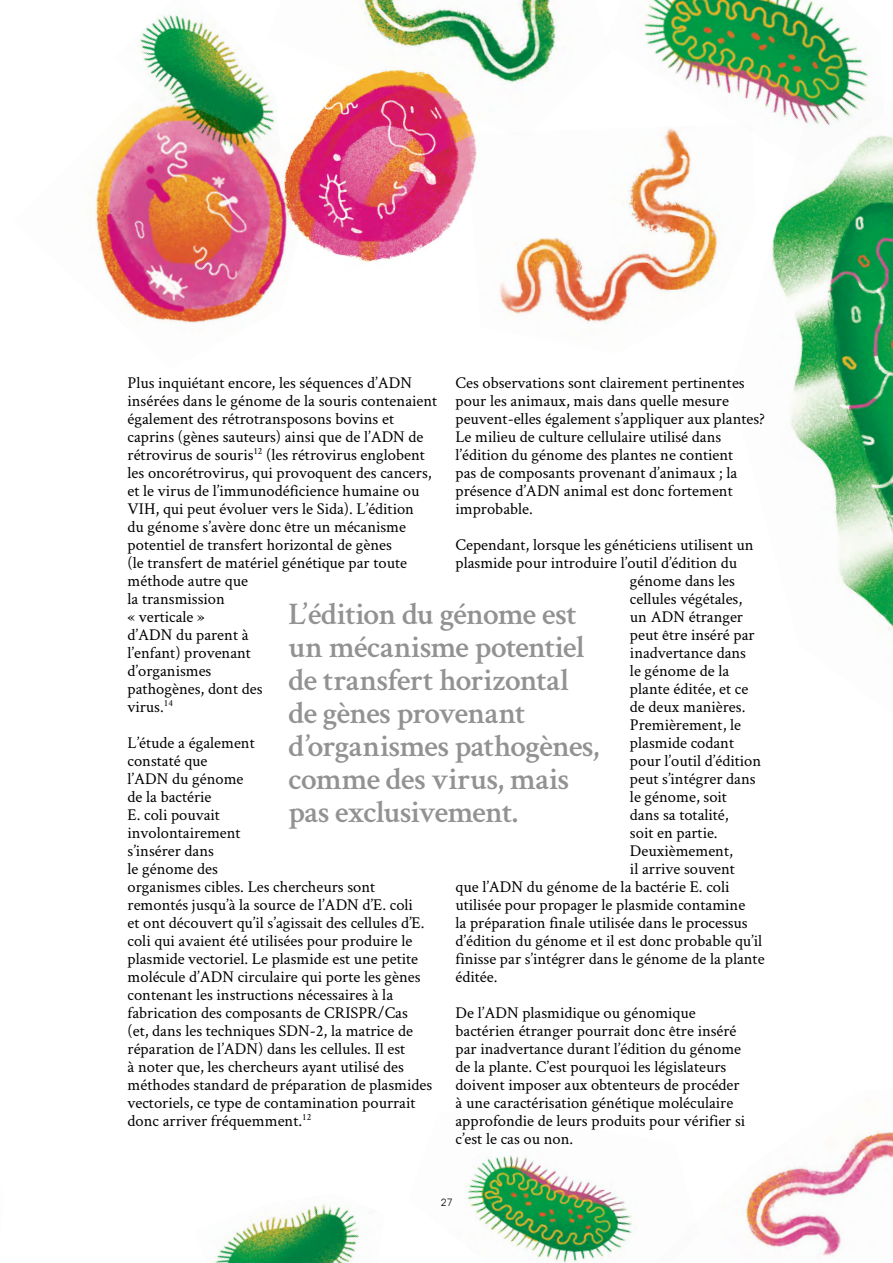
<style>
.page{position:relative;width:893px;height:1263px;background:#fff}
.page>*{position:absolute;margin:0;border:0;box-sizing:border-box;transform-origin:0 0}
.Quote_Crimson_Text_S{font:600 31.5px/33px "Crimson Text";letter-spacing:-.02em;color:#929292}
.Crimson_Text_Reg_11{font:16.5px/18px "Crimson Text";color:#000}
.t1{font:300 10.5px "Rubik";color:#000}
</style>
<div class="page">
<img style="left:467px;top:1155px;width:166px;height:108px">
<img style="left:743px;top:1131px;width:150px;height:125px">
<img style="left:215px;top:1204px;width:144px;height:59px">
<img style="left:772px;top:135px;width:121px;height:497px">
<img style="left:95px;top:148px;width:179px;height:175px">
<img style="left:499px;top:165px;width:219px;height:159px">
<img style="left:266px;top:140px;width:211px;height:141px">
<img style="left:644px;top:0;width:240px;height:165px">
<img style="left:115px;top:15px;width:165px;height:153px">
<img style="left:266px;top:0;width:292px;height:140px">
<p class="Crimson_Text_Reg_11" style="left:128px;top:373px;width:311px">Plus inquiétant encore, les séquences d’ADN insérées dans le génome de la souris contenaient également des rétrotransposons bovins et caprins (gènes sauteurs) ainsi que de l’ADN de rétrovirus de souris<sup>12</sup> (les rétrovirus englobent les oncorétrovirus, qui provoquent des cancers, et le virus de l’immunodéficience humaine ou VIH, qui peut évoluer vers le Sida). L’édition<br>du génome s’avère donc être un mécanisme potentiel de transfert horizontal de gènes<br>(le transfert de matériel génétique par toute méthode autre que<br>la transmission<br>« verticale »<br>d’ADN du parent à<br>l’enfant) provenant<br>d’organismes<br>pathogènes, dont des<br>virus.<sup>14</sup></p>
<p class="Crimson_Text_Reg_11" style="left:128px;top:733px;width:306px">L’étude a également<br>constaté que<br>l’ADN du génome<br>de la bactérie<br>E. coli pouvait<br>involontairement<br>s’insérer dans<br>le génome des<br>organismes cibles. Les chercheurs sont remontés jusqu’à la source de l’ADN d’E. coli<br>et ont découvert qu’il s’agissait des cellules d’E. coli qui avaient été utilisées pour produire le plasmide vectoriel. Le plasmide est une petite molécule d’ADN circulaire qui porte les gènes contenant les instructions nécessaires à la fabrication des composants de CRISPR/Cas (et, dans les techniques SDN-2, la matrice de réparation de l’ADN) dans les cellules. Il est<br>à noter que, les chercheurs ayant utilisé des méthodes standard de préparation de plasmides vectoriels, ce type de contamination pourrait donc arriver fréquemment.<sup>12</sup></p>
<p class="Crimson_Text_Reg_11" style="left:455px;top:373px;width:311px">Ces observations sont clairement pertinentes pour les animaux, mais dans quelle mesure peuvent-elles également s’appliquer aux plantes?<br>Le milieu de culture cellulaire utilisé dans l’édition du génome des plantes ne contient<br>pas de composants provenant d’animaux ; la présence d’ADN animal est donc fortement improbable.</p>
<p class="Crimson_Text_Reg_11" style="left:455px;top:535px;width:300px">Cependant, lorsque les généticiens utilisent un</p>
<p class="Crimson_Text_Reg_11" style="left:455px;top:553px;width:283px">plasmide pour introduire l’outil d’édition du</p>
<p class="Crimson_Text_Reg_11" style="left:630px;top:571px;width:106px">génome dans les</p>
<p class="Crimson_Text_Reg_11" style="left:630px;top:589px;width:114px">cellules végétales,</p>
<p class="Crimson_Text_Reg_11" style="left:630px;top:607px;width:115px">un ADN étranger</p>
<p class="Crimson_Text_Reg_11" style="left:630px;top:625px;width:126px">peut être inséré par</p>
<p class="Crimson_Text_Reg_11" style="left:630px;top:643px;width:118px">inadvertance dans</p>
<p class="Crimson_Text_Reg_11" style="left:630px;top:661px;width:101px">le génome de la</p>
<p class="Crimson_Text_Reg_11" style="left:630px;top:679px;width:120px">plante éditée, et ce</p>
<p class="Crimson_Text_Reg_11" style="left:630px;top:697px;width:117px">de deux manières.</p>
<p class="Crimson_Text_Reg_11" style="left:630px;top:715px;width:113px">Premièrement, le</p>
<p class="Crimson_Text_Reg_11" style="left:630px;top:733px;width:106px">plasmide codant</p>
<p class="Crimson_Text_Reg_11" style="left:630px;top:751px;width:133px">pour l’outil d’édition</p>
<p class="Crimson_Text_Reg_11" style="left:630px;top:769px;width:127px">peut s’intégrer dans</p>
<p class="Crimson_Text_Reg_11" style="left:630px;top:787px;width:98px">le génome, soit</p>
<p class="Crimson_Text_Reg_11" style="left:630px;top:805px;width:100px">dans sa totalité,</p>
<p class="Crimson_Text_Reg_11" style="left:630px;top:823px;width:89px">soit en partie.</p>
<p class="Crimson_Text_Reg_11" style="left:630px;top:841px;width:104px">Deuxièmement,</p>
<p class="Crimson_Text_Reg_11" style="left:630px;top:859px;width:107px">il arrive souvent</p>
<p class="Crimson_Text_Reg_11" style="left:455px;top:877px;width:275px">que l’ADN du génome de la bactérie E. coli</p>
<p class="Crimson_Text_Reg_11" style="left:455px;top:895px;width:291px">utilisée pour propager le plasmide contamine</p>
<p class="Crimson_Text_Reg_11" style="left:455px;top:913px;width:294px">la préparation finale utilisée dans le processus</p>
<p class="Crimson_Text_Reg_11" style="left:455px;top:931px;width:308px">d’édition du génome et il est donc probable qu’il</p>
<p class="Crimson_Text_Reg_11" style="left:455px;top:949px;width:311px">finisse par s’intégrer dans le génome de la plante</p>
<p class="Crimson_Text_Reg_11" style="left:455px;top:967px;width:43px">éditée.</p>
<p class="Crimson_Text_Reg_11" style="left:455px;top:1003px;width:291px">De l’ADN plasmidique ou génomique bactérien étranger pourrait donc être inséré par inadvertance durant l’édition du génome de la plante. C’est pourquoi les législateurs doivent imposer aux obtenteurs de procéder à une caractérisation génétique moléculaire approfondie de leurs produits pour vérifier si c’est le cas ou non.</p>
<p class="Quote_Crimson_Text_S" style="left:288px;top:595px;width:312px">L’édition du génome est un mécanisme potentiel de transfert horizontal de gènes provenant d’organismes pathogènes, comme des virus, mais pas exclusivement.</p>
<p class="t1" style="left:441px;top:1197px;width:13px">27</p>
</div>
